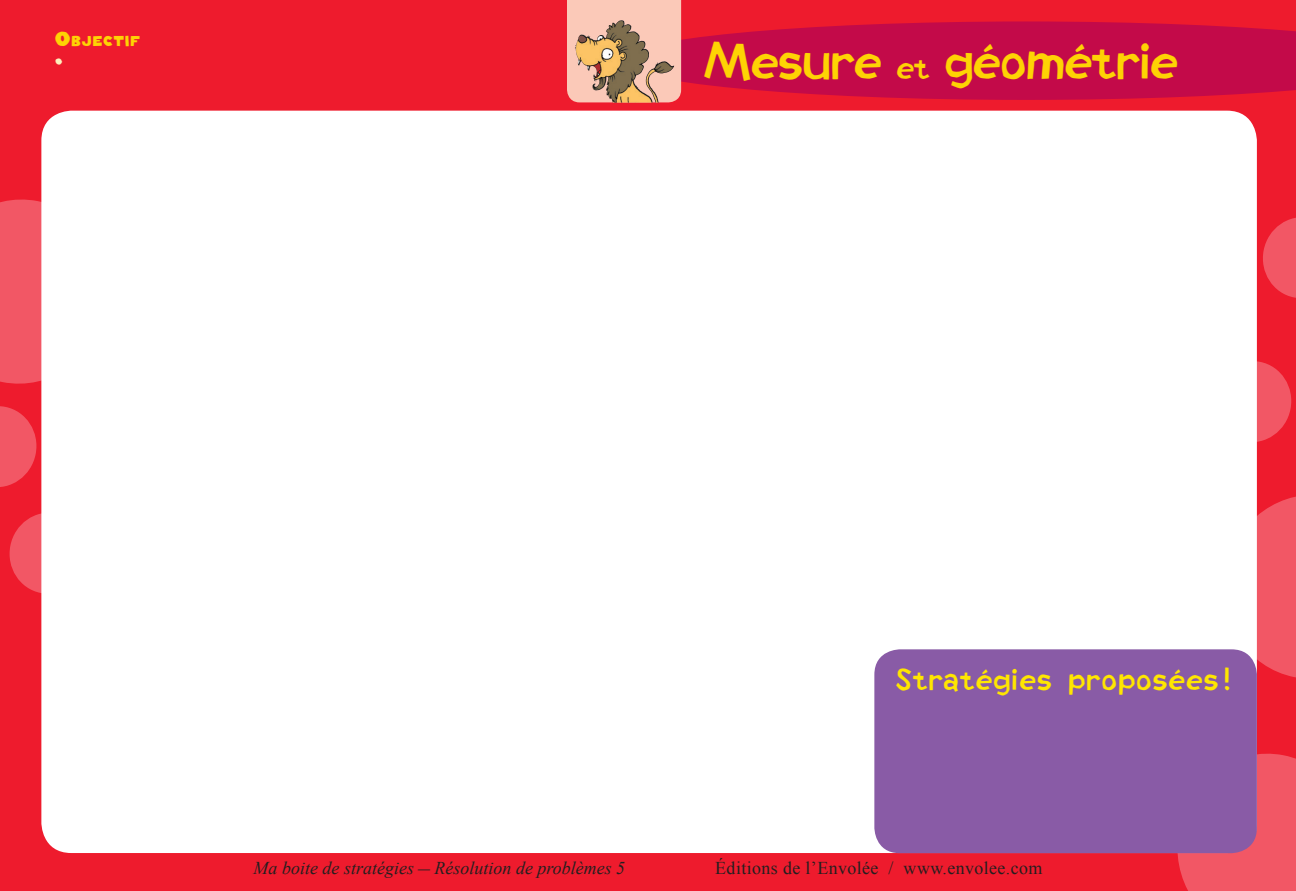
<style>
.page{position:relative;width:1296px;height:891px;background:#ee1b2d}
.page>*{position:absolute;margin:0;border:0;box-sizing:border-box;transform-origin:0 0}
.t1{font:49.5px "Skizzors";letter-spacing:-.02em;color:#fed304}
.t2{font:29.25px "Skizzors";letter-spacing:.035em;color:#ffe601}
.t3{font:italic 18px "Times New Roman";color:#231f20}
.t4{font:18px "Times New Roman";letter-spacing:.02em;color:#231f20}
.t5{font:18px "Skizzors";color:#fef0bd}
.t6{font:700 14.17px "Skizzors";letter-spacing:.085em;color:#fed304}
.s1{font-size:20.25px}
.s2{font-size:31.5px}
.s3{font-family:"Futura JUNIORSP";font-weight:700;font-size:51.75px}
.s4{font-family:"Times"}
</style>
<div class="page">
<svg style="left:1257px;top:361px;width:35px;height:81px"></svg>
<svg style="left:0;top:406px;width:37px;height:81px"></svg>
<svg style="left:1263px;top:217px;width:33px;height:81px"></svg>
<svg style="left:9px;top:513px;width:32px;height:80px"></svg>
<svg style="left:1257px;top:496px;width:39px;height:182px;background:#f15160"></svg>
<svg style="left:1169px;top:753px;width:127px;height:138px;background:#f15361"></svg>
<div style="left:0;top:199px;width:41px;height:185px;background:#f25765"></div>
<div style="left:41px;top:111px;width:1216px;height:742px;background:#fff;border-radius:30px"></div>
<svg style="left:681px;top:21px;width:615px;height:79px;background:#c80c45"></svg>
<svg style="left:567px;top:0;width:114px;height:102px;background:#dbb094"></svg>
<img style="left:577px;top:20px;width:43px;height:23px">
<div style="left:874px;top:649px;width:383px;height:204px;background:#895ba6;border-radius:25px"></div>
<p class="t6" style="left:55px;top:32px;width:86px"><span class="s1">O</span>bjectif</p>
<p class="t5" style="left:55px;top:49px;width:9px">•</p>
<h1 class="t1" style="left:703px;top:32px;width:555px">Mesure <span class="s2">et</span> géométrie <span class="s3">1</span></h1>
<h2 class="t2" style="left:896px;top:662px;width:336px">Stratégies proposées !</h2>
<p class="t3" style="left:254px;top:855px;width:373px">Ma boite de stratégies--<span class="s4">—</span>Résolution de problèmes 5</p>
<p class="t4" style="left:715px;top:856px;width:329px">Éditions de l’Envolée / www.envolee.com</p>
</div>
